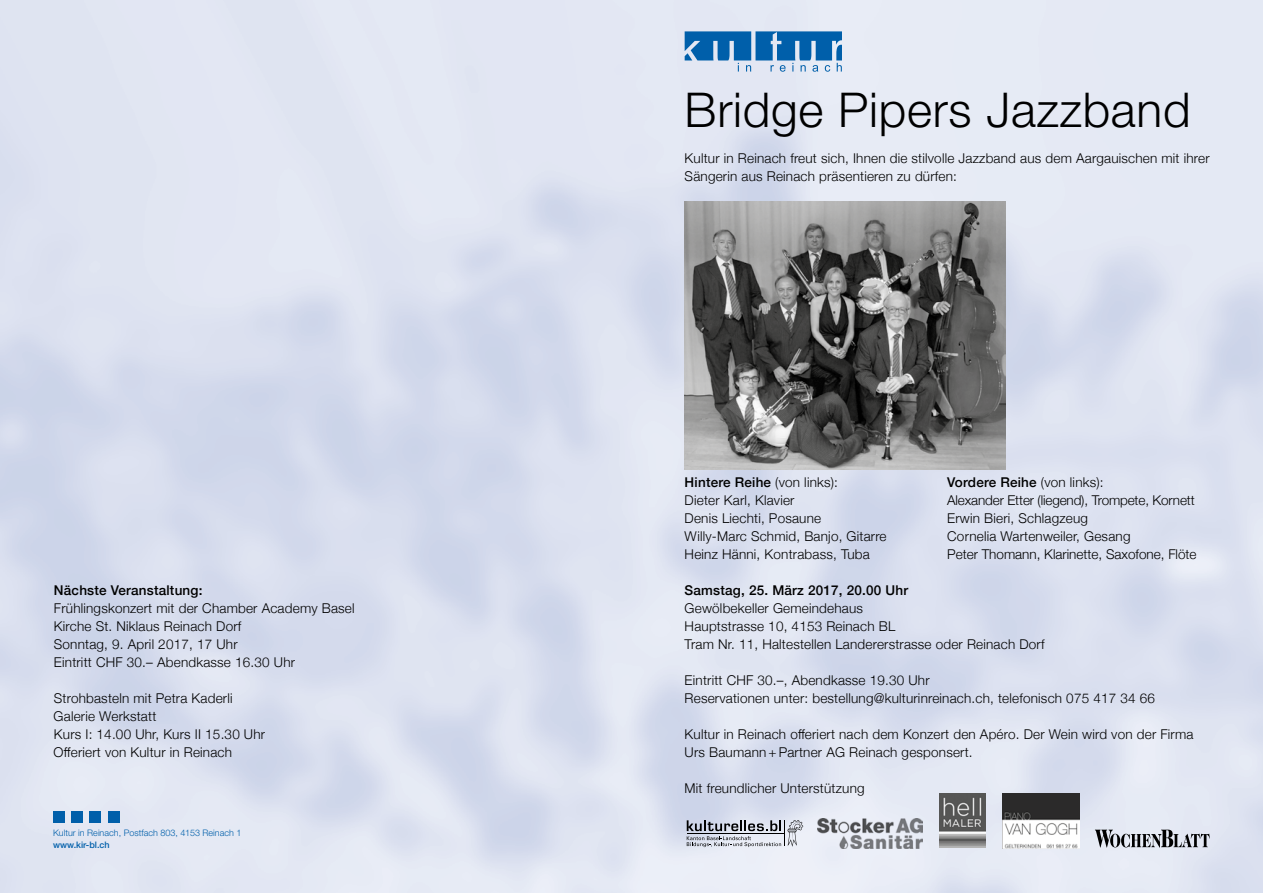
<style>
.page{position:relative;width:1263px;height:893px;background:#fff}
.page>*{position:absolute;margin:0;border:0;box-sizing:border-box;transform-origin:0 0}
.t1{font:300 48px "Helvetica Neue LT Std";letter-spacing:.015em;color:#000}
.t2{font:300 13.5px/18px "Helvetica Neue";letter-spacing:.015em;color:#000}
.t3{font:500 13.5px "Helvetica Neue";letter-spacing:.015em;color:#000}
.t4{font:300 9px "Helvetica Neue LT Std";color:#005faa}
.t5{font:500 9px "Helvetica Neue LT Std";color:#005faa}
.s1{font-weight:500}
</style>
<div class="page">
<img style="left:0;top:0;width:1263px;height:893px">
<svg style="left:685px;top:31px;width:157px;height:41px;background:#5a95c7"></svg>
<div style="left:53px;top:812px;width:11px;height:11px;background:#005faa"></div>
<div style="left:71px;top:812px;width:12px;height:11px;background:#005faa"></div>
<div style="left:90px;top:812px;width:11px;height:11px;background:#005faa"></div>
<div style="left:108px;top:812px;width:11px;height:11px;background:#005faa"></div>
<img style="left:685px;top:201px;width:320px;height:268px">
<img style="left:939px;top:793px;width:47px;height:54px">
<svg style="left:687px;top:820px;width:116px;height:27px;background:#acb0b9"></svg>
<img style="left:817px;top:818px;width:106px;height:30px">
<img style="left:1002px;top:793px;width:77px;height:55px">
<svg style="left:1095px;top:830px;width:115px;height:18px;background:#94979e"></svg>
<p class="t3" style="left:54px;top:580px;width:150px">Nächste Veranstaltung:</p>
<p class="t2" style="left:54px;top:599px;width:302px">Frühlingskonzert mit der Chamber Academy Basel Kirche St. Niklaus Reinach Dorf<br>Sonntag, 9. April 2017, 17 Uhr<br>Eintritt CHF 30.– Abendkasse 16.30 Uhr</p>
<p class="t2" style="left:54px;top:689px;width:213px">Strohbasteln mit Petra Kaderli<br>Galerie Werkstatt<br>Kurs I: 14.00 Uhr, Kurs II 15.30 Uhr<br>Offeriert von Kultur in Reinach</p>
<p class="t4" style="left:53px;top:827px;width:190px">Kultur in Reinach, Postfach 803, 4153 Reinach 1</p>
<p class="t5" style="left:53px;top:839px;width:58px">www.kir-bl.ch</p>
<h1 class="t1" style="left:685px;top:81px;width:507px">Bridge Pipers Jazzband</h1>
<p class="t2" style="left:685px;top:149px;width:526px">Kultur in Reinach freut sich, Ihnen die stilvolle Jazzband aus dem Aargauischen mit ihrer<br>Sängerin aus Reinach präsentieren zu dürfen:</p>
<p class="t2" style="left:685px;top:473px;width:203px"><span class="s1">Hintere Reihe</span> (von links):<br>Dieter Karl, Klavier<br>Denis Liechti, Posaune<br>Willy-Marc Schmid, Banjo, Gitarre<br>Heinz Hänni, Kontrabass, Tuba</p>
<p class="t2" style="left:947px;top:473px;width:251px"><span class="s1">Vordere Reihe</span> (von links):<br>Alexander Etter (liegend), Trompete, Kornett Erwin Bieri, Schlagzeug<br>Cornelia Wartenweiler, Gesang<br>Peter Thomann, Klarinette, Saxofone, Flöte</p>
<p class="t3" style="left:685px;top:580px;width:225px">Samstag, 25. März 2017, 20.00 Uhr</p>
<p class="t2" style="left:685px;top:599px;width:361px">Gewölbekeller Gemeindehaus<br>Hauptstrasse 10, 4153 Reinach BL<br>Tram Nr. 11, Haltestellen Landererstrasse oder Reinach Dorf</p>
<p class="t2" style="left:685px;top:671px;width:472px">Eintritt CHF 30.–, Abendkasse 19.30 Uhr<br>Reservationen unter: bestellung@kulturinreinach.ch, telefonisch 075 417 34 66</p>
<p class="t2" style="left:685px;top:725px;width:510px">Kultur in Reinach offeriert nach dem Konzert den Apéro. Der Wein wird von der Firma<br>Urs Baumann +Partner AG Reinach gesponsert.</p>
<p class="t2" style="left:685px;top:779px;width:181px">Mit freundlicher Unterstützung</p>
</div>
